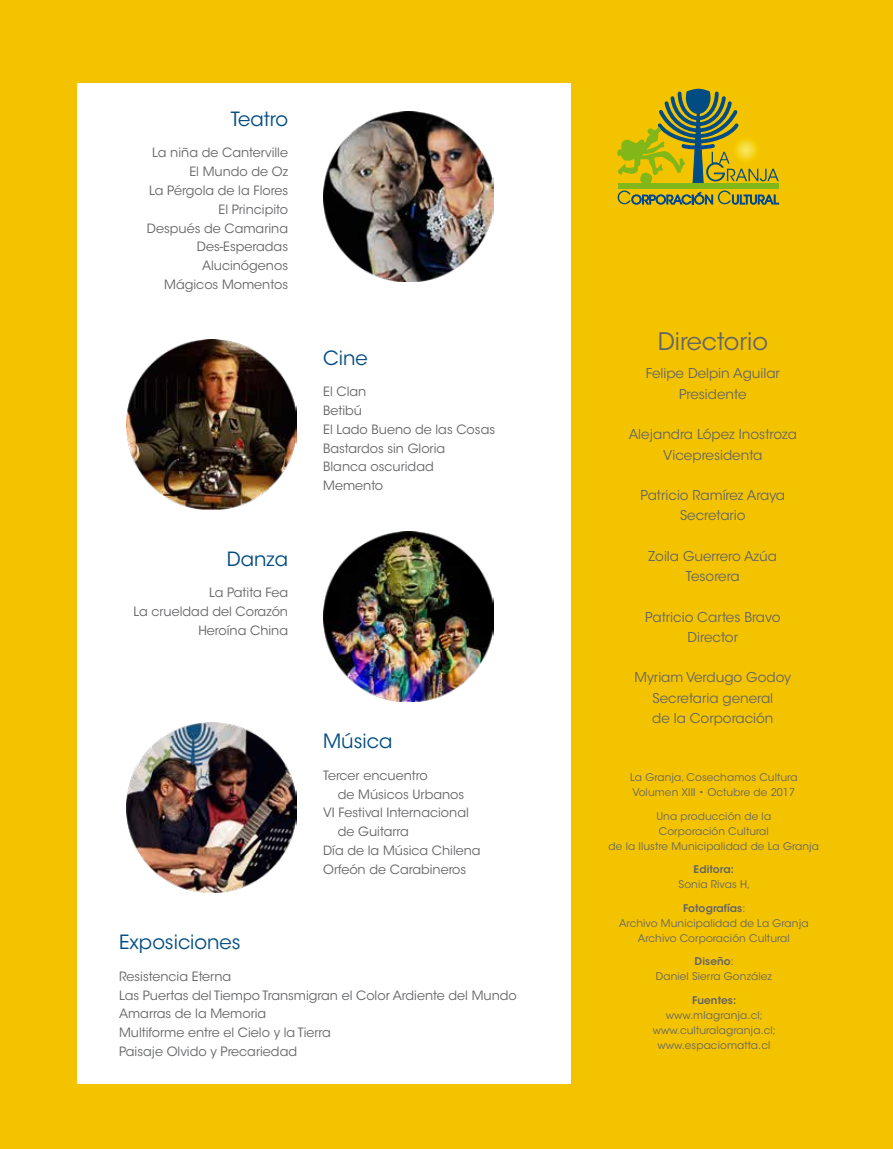
<style>
.page{position:relative;width:893px;height:1149px;background:#fff}
.page>*{position:absolute;margin:0;border:0;box-sizing:border-box;transform-origin:0 0}
.t1{font:24px "ITC Avant Garde Std";color:#646567}
.t2{font:19.5px "ITC Avant Garde Std";color:#004c83}
.t3{font:13.5px/20.2px "ITC Avant Garde Std";color:#646567;text-align:center}
.t4{font:12.75px/18.8px "ITC Avant Garde Std";color:#646567;text-align:right}
.t5{font:10.5px/15px "ITC Avant Garde Std";letter-spacing:.01em;color:#646567;text-align:center}
.t6{font:600 10.5px "ITC Avant Garde Std";letter-spacing:.01em;color:#646567}
.s1{font-weight:600}
</style>
<div class="page">
<div style="left:0;top:0;width:893px;height:1148px;background:#f4c300"></div>
<svg style="left:617px;top:89px;width:162px;height:115px"></svg>
<div style="left:618px;top:183px;width:160px;height:5px;background:#82b71a"></div>
<svg style="left:732px;top:136px;width:27px;height:27px"></svg>
<div style="left:77px;top:83px;width:494px;height:1000px;background:#fff"></div>
<img style="left:126px;top:339px;width:170px;height:170px">
<img style="left:323px;top:531px;width:170px;height:170px">
<img style="left:323px;top:111px;width:170px;height:170px">
<img style="left:126px;top:722px;width:170px;height:170px">
<h2 class="t2" style="left:231px;top:107px;width:59px">Teatro</h2>
<p class="t4" style="left:147px;top:144px;width:143px">La niña de Canterville<br>El Mundo de Oz<br>La Pérgola de la Flores<br>El Principito<br>Después de Camarina<br>Des-Esperadas<br>Alucinógenos<br>Mágicos Momentos</p>
<h2 class="t2" style="left:227px;top:546px;width:63px">Danza</h2>
<p class="t4" style="left:133px;top:583px;width:156px">La Patita Fea<br>La crueldad del Corazón<br>Heroína China</p>
<h2 class="t2" style="left:323px;top:345px;width:46px">Cine</h2>
<p class="t4" style="left:323px;top:382px;width:173px;text-align:left">El Clan<br>Betibú<br>El Lado Bueno de las Cosas<br>Bastardos sin Gloria<br>Blanca oscuridad<br>Memento</p>
<h2 class="t2" style="left:323px;top:729px;width:71px">Música</h2>
<p class="t4" style="left:323px;top:765px;width:106px">Tercer encuentro</p>
<p class="t4" style="left:338px;top:784px;width:128px">de Músicos Urbanos</p>
<p class="t4" style="left:323px;top:803px;width:147px">VI Festival Internacional</p>
<p class="t4" style="left:338px;top:822px;width:72px">de Guitarra</p>
<p class="t4" style="left:323px;top:840px;width:159px">Día de la Música Chilena</p>
<p class="t4" style="left:323px;top:859px;width:145px">Orfeón de Carabineros</p>
<h2 class="t2" style="left:119px;top:930px;width:123px">Exposiciones</h2>
<p class="t4" style="left:119px;top:966px;width:399px;text-align:left">Resistencia Eterna<br>Las Puertas del Tiempo Transmigran el Color Ardiente del Mundo Amarras de la Memoria<br>Multiforme entre el Cielo y la Tierra<br>Paisaje Olvido y Precariedad</p>
<h1 class="t1" style="left:658px;top:326px;width:112px">Directorio</h1>
<p class="t3" style="left:646px;top:363px;width:136px">Felipe Delpin Aguilar<br>Presidente</p>
<p class="t3" style="left:629px;top:424px;width:170px">Alejandra López Inostroza<br>Vicepresidenta</p>
<p class="t3" style="left:640px;top:485px;width:146px">Patricio Ramírez Araya<br>Secretario</p>
<p class="t3" style="left:648px;top:546px;width:130px">Zoila Guerrero Azúa<br>Tesorera</p>
<p class="t3" style="left:645px;top:606px;width:137px">Patricio Cartes Bravo<br>Director</p>
<p class="t3" style="left:635px;top:667px;width:158px">Myriam Verdugo Godoy<br>Secretaria general<br>de la Corporación</p>
<p class="t5" style="left:630px;top:769px;width:169px;text-align:left">La Granja, Cosechamos Cultura<br>Volumen XIII • Octubre de 2017</p>
<p class="t5" style="left:609px;top:808px;width:212px">Una producción de la<br>Corporación Cultural<br>de la Ilustre Municipalidad de La Granja</p>
<p class="t6" style="left:694px;top:862px;width:42px">Editora:</p>
<p class="t5" style="left:679px;top:876px;width:73px">Sonia Rivas H,</p>
<p class="t5" style="left:619px;top:900px;width:191px"><span class="s1">Fotografías</span>:<br>Archivo Municipalidad de La Granja<br>Archivo Corporación Cultural</p>
<p class="t5" style="left:656px;top:953px;width:118px"><span class="s1">Diseño</span>:<br>Daniel Sierra González</p>
<p class="t6" style="left:692px;top:992px;width:46px">Fuentes:</p>
<p class="t5" style="left:653px;top:1007px;width:125px">www.mlagranja.cl; www.culturalagranja.cl; www.espaciomatta.cl</p>
</div>
